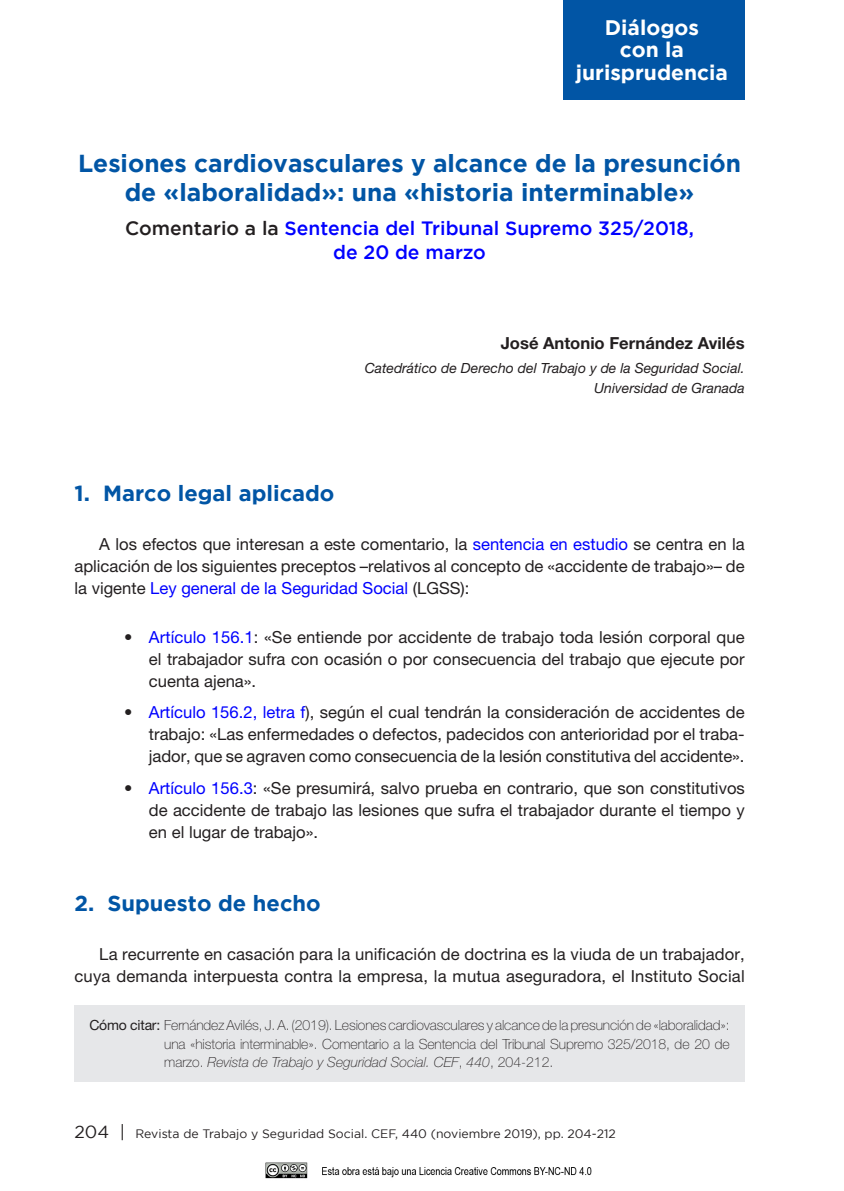
<style>
.page{position:relative;width:844px;height:1191px;background:#fff}
.page>*{position:absolute;margin:0;border:0;box-sizing:border-box;transform-origin:0 0}
.Título_NUEVO_FORMATO{font:700 24.5px/29.8px "Gotham";color:#0155a5;text-align:center}
.epígrafe_1{font:700 21.88px "Gotham";color:#0155a5}
.Título_NUEVO_FORMATO-2{font:700 21px/22.8px "Gotham";color:#fff;text-align:center}
.Subtitulo{font:500 19.25px/23.6px "Gotham";color:#00f;text-align:center}
.a___bolo__1__1_ª_cla{font:16.62px/21.9px "Helvetica Neue LT Std";color:#231f20;text-align:justify}
.texto_normal{font:16.62px/21.9px "Helvetica Neue LT Std";letter-spacing:.01em;color:#231f20;text-align:justify}
.Autor_Helv{font:700 16.62px "Helvetica Neue LT Std";color:#231f20}
.t1{font:100 14px/18.4px "Helvetica Neue LT Std";letter-spacing:-.005em;color:#231f20;text-align:justify}
.Cargo_Helv{font:italic 14px "Helvetica Neue LT Std";color:#231f20}
.t2{font:12.25px "Gotham";color:#231f20}
.s1{color:#231f20}
.s2{color:#00f}
.s3{font-weight:400}
.s4{font-style:italic}
.s5{font-size:17.5px}
</style>
<div class="page">
<img style="left:265px;top:1162px;width:327px;height:17px">
<div style="left:562px;top:0;width:182px;height:99px;background:#0155a5"></div>
<div style="left:74px;top:1005px;width:670px;height:76px;background:#e6e7e9"></div>
<p class="Título_NUEVO_FORMATO-2" style="left:575px;top:15px;width:154px">Diálogos<br>con la jurisprudencia</p>
<p class="Título_NUEVO_FORMATO" style="left:78px;top:147px;width:664px">Lesiones cardiovasculares y alcance de la presunción de «laboralidad»: una «historia interminable»</p>
<p class="Subtitulo" style="left:125px;top:216px;width:570px"><span class="s1">Comentario a la</span> Sentencia del Tribunal Supremo 325/2018, de 20 de marzo</p>
<p class="Autor_Helv" style="left:500px;top:333px;width:245px">José Antonio Fernández Avilés</p>
<p class="Cargo_Helv" style="left:364px;top:360px;width:381px">Catedrático de Derecho del Trabajo y de la Seguridad Social.</p>
<p class="Cargo_Helv" style="left:594px;top:379px;width:152px">Universidad de Granada</p>
<p class="epígrafe_1" style="left:74px;top:480px;width:261px">1. Marco legal aplicado</p>
<p class="texto_normal" style="left:74px;top:533px;width:671px;text-indent:25px">A los efectos que interesan a este comentario, la <span class="s2">sentencia en estudio</span> se centra en la aplicación de los siguientes preceptos –relativos al concepto de «accidente de trabajo»– de la vigente <span class="s2">Ley general de la Seguridad Social</span> (LGSS):</p>
<p class="a___bolo__1__1_ª_cla" style="left:149px;top:625px;width:597px;text-indent:-25px">• <span class="s2">Artículo 156.1</span>: «Se entiende por accidente de trabajo toda lesión corporal que el trabajador sufra con ocasión o por consecuencia del trabajo que ejecute por cuenta ajena».</p>
<p class="a___bolo__1__1_ª_cla" style="left:149px;top:701px;width:597px;text-indent:-25px">• <span class="s2">Artículo 156.2, letra f</span>), según el cual tendrán la consideración de accidentes de trabajo: «Las enfermedades o defectos, padecidos con anterioridad por el traba&shy;jador, que se agraven como consecuencia de la lesión constitutiva del accidente».</p>
<p class="a___bolo__1__1_ª_cla" style="left:149px;top:777px;width:597px;text-indent:-25px">• <span class="s2">Artículo 156.3</span>: «Se presumirá, salvo prueba en contrario, que son constitutivos de accidente de trabajo las lesiones que sufra el trabajador durante el tiempo y en el lugar de trabajo».</p>
<p class="epígrafe_1" style="left:74px;top:890px;width:248px">2. Supuesto de hecho</p>
<p class="texto_normal" style="left:74px;top:943px;width:671px;text-align:right">La recurrente en casación para la unificación de doctrina es la viuda de un trabajador, cuya demanda interpuesta contra la empresa, la mutua aseguradora, el Instituto Social</p>
<p class="t1" style="left:164px;top:1016px;width:567px;text-indent:-75px"><span class="s3">Cómo citar:</span> Fernández Avilés, J. A. (2019). Lesiones cardiovasculares y alcance de la presunción de «laboralidad»: una «historia interminable». Comentario a la Sentencia del Tribunal Supremo 325/2018, de 20 de marzo. <span class="s4">Revista de Trabajo y Seguridad Social. CEF</span>, <span class="s4">440</span>, 204-212.</p>
<p class="t2" style="left:74px;top:1127px;width:543px"><span class="s5">204 |</span> Revista de Trabajo y Seguridad Social. CEF, 440 (noviembre 2019), pp. 204-212</p>
</div>
